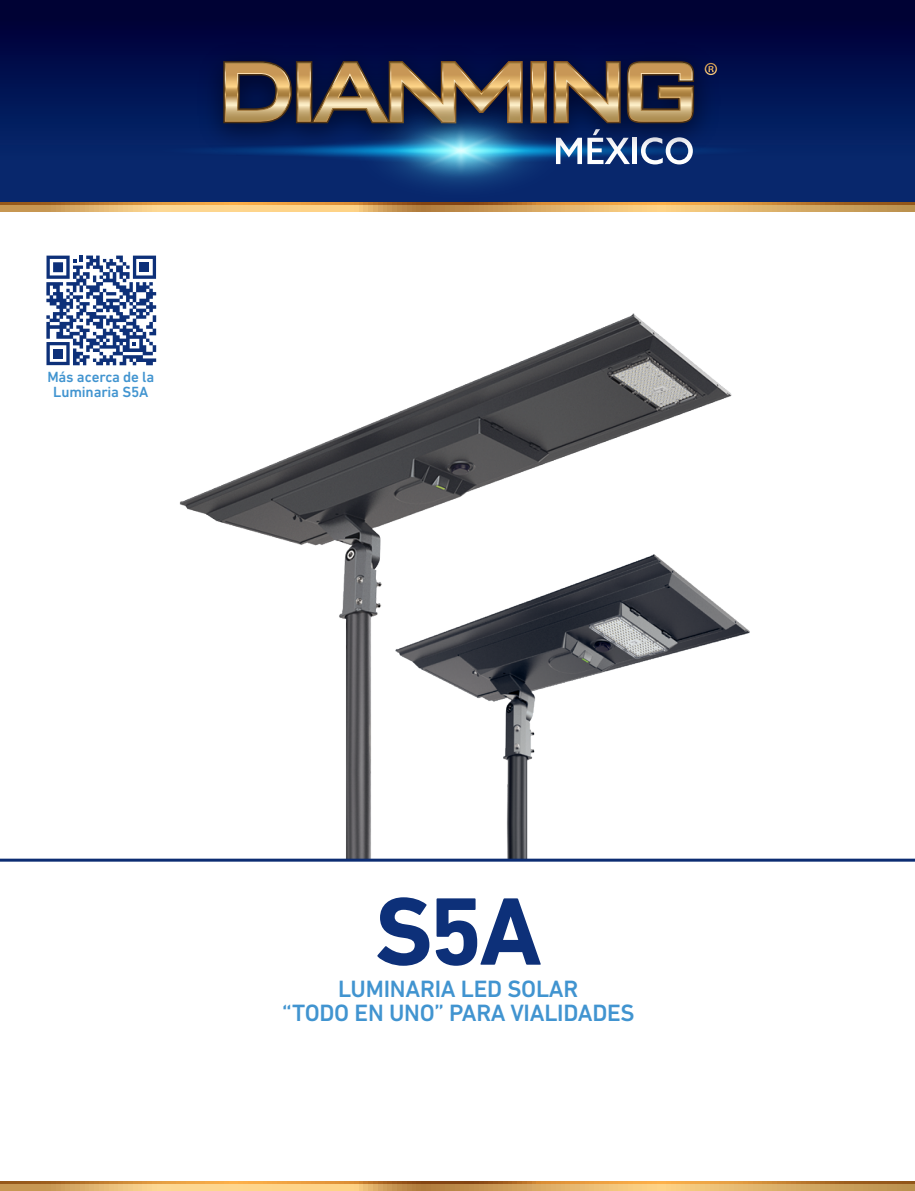
<style>
.page{position:relative;width:915px;height:1191px;background:#fff}
.page>*{position:absolute;margin:0;border:0;box-sizing:border-box;transform-origin:0 0}
.t1{font:700 97.5px "DIN Next LT Pro";color:#0d3079}
.t2{font:500 24px "DIN Next LT Pro";letter-spacing:-.01em;color:#4194d0}
.t3{font:500 15px "DIN Next LT Pro";letter-spacing:-.01em;color:#4194d0}
</style>
<div class="page">
<img style="left:179px;top:313px;width:553px;height:545px">
<img style="left:378px;top:528px;width:372px;height:330px">
<div style="left:0;top:0;width:914px;height:207px;background:linear-gradient(to bottom,#003,#083078)"></div>
<img style="left:168px;top:14px;width:581px;height:47px">
<svg style="left:152px;top:61px;width:616px;height:141px;background:#324367"></svg>
<svg style="left:0;top:205px;width:914px;height:7px;background:#e0b46e"></svg>
<svg style="left:0;top:202px;width:914px;height:3px;background:#c88131"></svg>
<svg style="left:0;top:1183px;width:914px;height:8px;background:#ddae66"></svg>
<svg style="left:0;top:1181px;width:914px;height:2px;background:#c88131"></svg>
<hr style="left:0;top:858px;width:914px;height:3px;background:#0c2c72">
<svg style="left:46px;top:255px;width:110px;height:110px"></svg>
<div style="left:53px;top:349px;width:10px;height:9px;background:#0d3079"></div>
<p class="t3" style="left:47px;top:368px;width:108px">Más acerca de la</p>
<p class="t3" style="left:53px;top:383px;width:97px">Luminaria S5A</p>
<p class="t1" style="left:374px;top:874px;width:169px">S5A</p>
<p class="t2" style="left:338px;top:974px;width:241px">LUMINARIA LED SOLAR</p>
<p class="t2" style="left:282px;top:998px;width:354px">“TODO EN UNO” PARA VIALIDADES</p>
</div>
